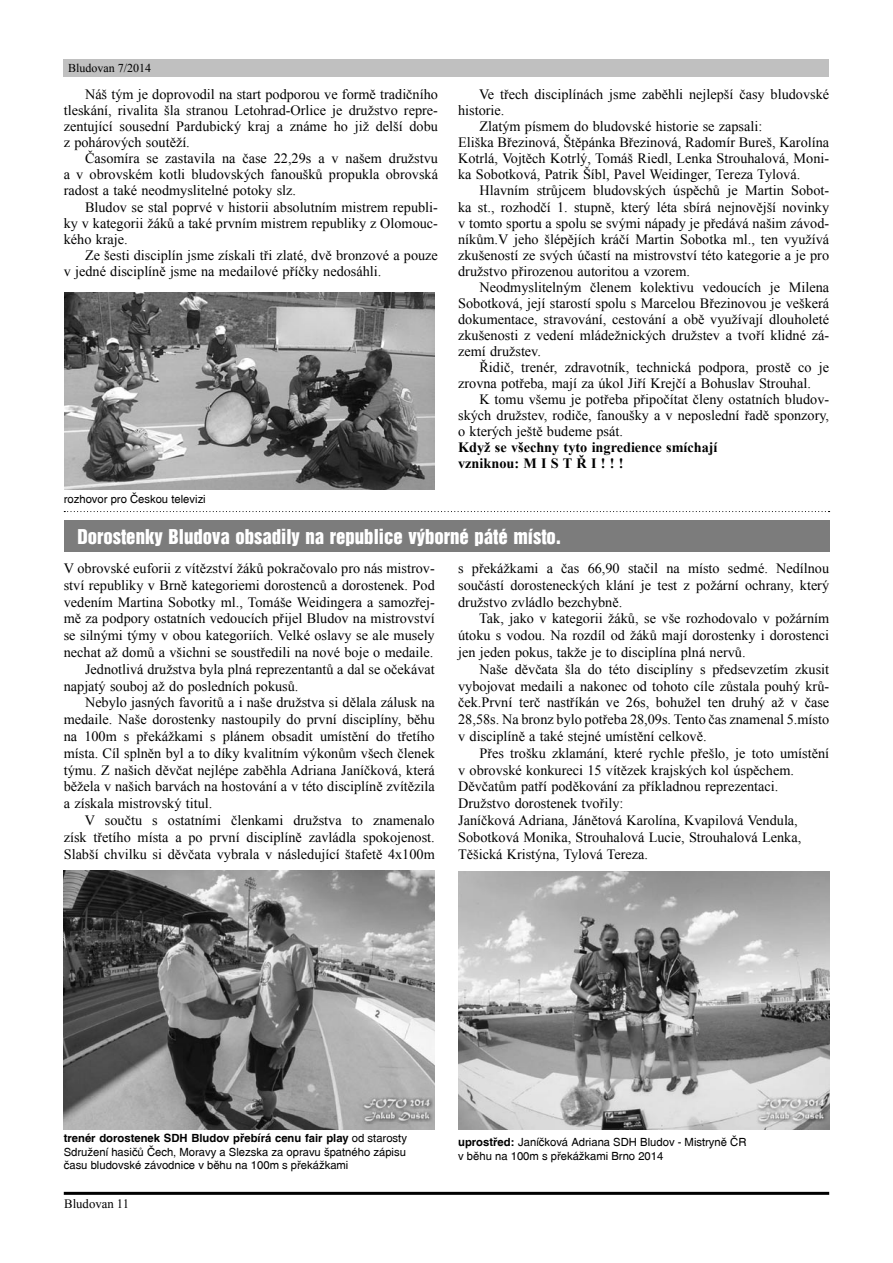
<style>
.page{position:relative;width:893px;height:1263px;background:#fff}
.page>*{position:absolute;margin:0;border:0;box-sizing:border-box;transform-origin:0 0}
.t1{font:18.75px "Switzerland Inserat CE";color:#fff}
.t2{font:14.25px/16.8px "Times New Roman";color:#000;text-align:justify}
.t3{font:700 14.25px/16px "Times New Roman";color:#000}
.t4{font:12.75px "Times New Roman";color:#000}
.t5{font:12px "Times New Roman";color:#000}
.t6{font:11.25px/14.1px "Switzerland CE";color:#000}
.t7{font:11.25px "Switzerland CE Bold";color:#000}
.s1{font-family:"Switzerland CE"}
.s2{font-family:"Switzerland CE Bold"}
</style>
<div class="page">
<hr style="left:64px;top:1192px;width:765px;height:3px;background:#000">
<div style="left:64px;top:60px;width:765px;height:17px;background:#c0c0c0"></div>
<img style="left:64px;top:871px;width:371px;height:258px">
<img style="left:65px;top:292px;width:369px;height:198px">
<img style="left:458px;top:872px;width:371px;height:257px">
<div style="left:64px;top:520px;width:765px;height:31px;background:#7c7c7c"></div>
<svg style="left:64px;top:511px;width:766px;height:1px"></svg>
<p class="t5" style="left:68px;top:60px;width:85px">Bludovan 7/2014</p>
<p class="t2" style="left:64px;top:86px;width:376px;line-height:16px;text-indent:21px">Náš tým je doprovodil na start podporou ve formě tradičního tleskání, rivalita šla stranou Letohrad-Orlice je družstvo repre&shy;zentující sousední Pardubický kraj a známe ho již delší dobu z pohárových soutěží.</p>
<p class="t2" style="left:64px;top:150px;width:376px;line-height:16px;text-indent:21px">Časomíra se zastavila na čase 22,29s a v našem družstvu a v obrovském kotli bludovských fanoušků propukla obrovská radost a také neodmyslitelné potoky slz.</p>
<p class="t2" style="left:64px;top:199px;width:376px;line-height:16px;text-indent:21px">Bludov se stal poprvé v historii absolutním mistrem republi&shy;ky v kategorii žáků a také prvním mistrem republiky z Olomouc&shy;kého kraje.</p>
<p class="t2" style="left:64px;top:247px;width:376px;line-height:16px;text-indent:21px">Ze šesti disciplín jsme získali tři zlaté, dvě bronzové a pouze v jedné disciplíně jsme na medailové příčky nedosáhli.</p>
<p class="t6" style="left:64px;top:492px;width:144px">rozhovor pro Českou televizi</p>
<p class="t2" style="left:479px;top:86px;width:351px">Ve třech disciplínách jsme zaběhli nejlepší časy bludovské</p>
<p class="t2" style="left:458px;top:102px;width:48px">historie.</p>
<p class="t2" style="left:479px;top:118px;width:284px">Zlatým písmem do bludovské historie se zapsali:</p>
<p class="t2" style="left:458px;top:134px;width:372px">Eliška Březinová, Štěpánka Březinová, Radomír Bureš, Karolína</p>
<p class="t2" style="left:458px;top:150px;width:372px">Kotrlá, Vojtěch Kotrlý, Tomáš Riedl, Lenka Strouhalová, Moni-</p>
<p class="t2" style="left:458px;top:166px;width:344px">ka Sobotková, Patrik Šíbl, Pavel Weidinger, Tereza Tylová.</p>
<p class="t2" style="left:479px;top:182px;width:351px">Hlavním strůjcem bludovských úspěchů je Martin Sobot-</p>
<p class="t2" style="left:458px;top:198px;width:372px">ka st., rozhodčí 1. stupně, který léta sbírá nejnovější novinky</p>
<p class="t2" style="left:458px;top:214px;width:372px">v tomto sportu a spolu se svými nápady je předává našim závod-</p>
<p class="t2" style="left:458px;top:230px;width:372px">níkům.V jeho šlépějích kráčí Martin Sobotka ml., ten využívá</p>
<p class="t2" style="left:458px;top:246px;width:372px">zkušeností ze svých účastí na mistrovství této kategorie a je pro</p>
<p class="t2" style="left:458px;top:262px;width:233px">družstvo přirozenou autoritou a vzorem.</p>
<p class="t2" style="left:479px;top:278px;width:351px">Neodmyslitelným členem kolektivu vedoucích je Milena</p>
<p class="t2" style="left:458px;top:294px;width:372px">Sobotková, její starostí spolu s Marcelou Březinovou je veškerá</p>
<p class="t2" style="left:458px;top:310px;width:372px">dokumentace, stravování, cestování a obě využívají dlouholeté</p>
<p class="t2" style="left:458px;top:327px;width:372px">zkušenosti z vedení mládežnických družstev a tvoří klidné zá-</p>
<p class="t2" style="left:458px;top:343px;width:84px">zemí družstev.</p>
<p class="t2" style="left:479px;top:359px;width:351px">Řidič, trenér, zdravotník, technická podpora, prostě co je</p>
<p class="t2" style="left:458px;top:375px;width:354px">zrovna potřeba, mají za úkol Jiří Krejčí a Bohuslav Strouhal.</p>
<p class="t2" style="left:479px;top:391px;width:351px">K tomu všemu je potřeba připočítat členy ostatních bludov-</p>
<p class="t2" style="left:458px;top:407px;width:372px">ských družstev, rodiče, fanoušky a v neposlední řadě sponzory,</p>
<p class="t2" style="left:458px;top:423px;width:166px">o kterých ještě budeme psát.</p>
<p class="t3" style="left:458px;top:439px;width:261px">Když se všechny tyto ingredience smíchají vzniknou: M I S T Ř I ! ! !</p>
<h1 class="t1" style="left:77px;top:525px;width:485px">Dorostenky Bludova obsadily na republice výborné páté místo.</h1>
<p class="t2" style="left:64px;top:560px;width:372px">V obrovské euforii z vítězství žáků pokračovalo pro nás mistrov-</p>
<p class="t2" style="left:64px;top:576px;width:372px">ství republiky v Brně kategoriemi dorostenců a dorostenek. Pod</p>
<p class="t2" style="left:64px;top:593px;width:372px">vedením Martina Sobotky ml., Tomáše Weidingera a samozřej-</p>
<p class="t2" style="left:64px;top:610px;width:372px">mě za podpory ostatních vedoucích přijel Bludov na mistrovství</p>
<p class="t2" style="left:64px;top:627px;width:372px">se silnými týmy v obou kategoriích. Velké oslavy se ale musely</p>
<p class="t2" style="left:64px;top:644px;width:371px">nechat až domů a všichni se soustředili na nové boje o medaile.</p>
<p class="t2" style="left:85px;top:660px;width:351px">Jednotlivá družstva byla plná reprezentantů a dal se očekávat</p>
<p class="t2" style="left:64px;top:677px;width:236px">napjatý souboj až do posledních pokusů.</p>
<p class="t2" style="left:85px;top:694px;width:351px">Nebylo jasných favoritů a i naše družstva si dělala zálusk na</p>
<p class="t2" style="left:64px;top:711px;width:372px">medaile. Naše dorostenky nastoupily do první disciplíny, běhu</p>
<p class="t2" style="left:64px;top:728px;width:372px">na 100m s překážkami s plánem obsadit umístění do třetího</p>
<p class="t2" style="left:64px;top:744px;width:373px">místa. Cíl splněn byl a to díky kvalitním výkonům všech členek</p>
<p class="t2" style="left:64px;top:761px;width:372px">týmu. Z našich děvčat nejlépe zaběhla Adriana Janíčková, která</p>
<p class="t2" style="left:64px;top:778px;width:373px">běžela v našich barvách na hostování a v této disciplíně zvítězila</p>
<p class="t2" style="left:64px;top:795px;width:150px">a získala mistrovský titul.</p>
<p class="t2" style="left:85px;top:812px;width:351px">V součtu s ostatními členkami družstva to znamenalo</p>
<p class="t2" style="left:64px;top:828px;width:372px">získ třetího místa a po první disciplíně zavládla spokojenost.</p>
<p class="t2" style="left:64px;top:845px;width:372px">Slabší chvilku si děvčata vybrala v následující štafetě 4x100m</p>
<p class="t2" style="left:458px;top:560px;width:372px">s překážkami a čas 66,90 stačil na místo sedmé. Nedílnou součástí dorosteneckých klání je test z požární ochrany, který družstvo zvládlo bezchybně.</p>
<p class="t2" style="left:458px;top:610px;width:372px;text-indent:21px">Tak, jako v kategorii žáků, se vše rozhodovalo v požárním útoku s vodou. Na rozdíl od žáků mají dorostenky i dorostenci jen jeden pokus, takže je to disciplína plná nervů.</p>
<p class="t2" style="left:458px;top:660px;width:372px;text-indent:21px">Naše děvčata šla do této disciplíny s předsevzetím zkusit vybojovat medaili a nakonec od tohoto cíle zůstala pouhý krů&shy;ček.První terč nastříkán ve 26s, bohužel ten druhý až v čase 28,58s. Na bronz bylo potřeba 28,09s. Tento čas znamenal 5.místo v disciplíně a také stejné umístění celkově.</p>
<p class="t2" style="left:458px;top:744px;width:372px;text-align:left;text-indent:21px">Přes trošku zklamání, které rychle přešlo, je toto umístění v obrovské konkureci 15 vítězek krajských kol úspěchem.<br>Děvčatům patří poděkování za příkladnou reprezentaci.<br>Družstvo dorostenek tvořily:<br>Janíčková Adriana, Jánětová Karolína, Kvapilová Vendula, Sobotková Monika, Strouhalová Lucie, Strouhalová Lenka, Těšická Kristýna, Tylová Tereza.</p>
<p class="t7" style="left:64px;top:1131px;width:345px">trenér dorostenek SDH Bludov přebírá cenu fair play <span class="s1">od starosty</span></p>
<p class="t6" style="left:64px;top:1145px;width:344px;line-height:13.5px">Sdružení hasičů Čech, Moravy a Slezska za opravu špatného zápisu času bludovské závodnice v běhu na 100m s překážkami</p>
<p class="t4" style="left:64px;top:1195px;width:67px">Bludovan 11</p>
<p class="t6" style="left:458px;top:1134px;width:290px"><span class="s2">uprostřed:</span> Janíčková Adriana SDH Bludov - Mistryně ČR v běhu na 100m s překážkami Brno 2014</p>
</div>
